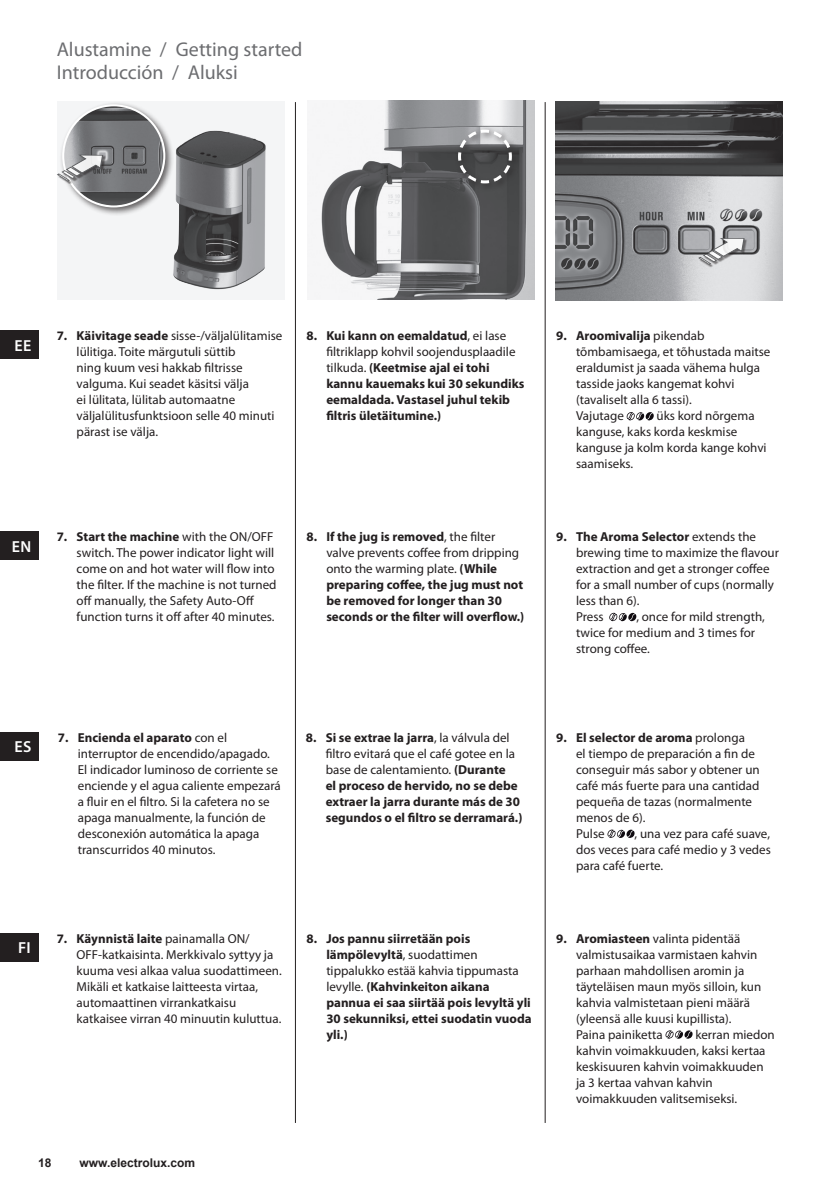
<style>
.page{position:relative;width:840px;height:1191px;background:#fff}
.page>*{position:absolute;margin:0;border:0;box-sizing:border-box;transform-origin:0 0}
.t1{font:20px "Myriad Pro";color:#6c6d70}
.t2{font:600 16px "Myriad Pro";color:#fff}
.t3{font:13px/16px "Myriad Pro";color:#231f20}
.t4{font:700 13px/16px "Myriad Pro";color:#231f20}
.t5{font:700 12px "Arial";color:#231f20}
.s1{font-weight:700}
.s2{font-weight:400}
</style>
<div class="page">
<div style="left:57px;top:101px;width:227px;height:198px;background:#f4f5f6"></div>
<img style="left:173px;top:130px;width:93px;height:160px">
<div style="left:59px;top:101px;width:115px;height:115px;background:#231f20;opacity:.7"></div>
<img style="left:63px;top:105px;width:101px;height:101px;border-radius:51px">
<div style="left:62px;top:104px;width:103px;height:103px;border:2px solid #fff;border-radius:50%"></div>
<svg style="left:57px;top:147px;width:57px;height:38px"></svg>
<img style="left:321px;top:101px;width:213px;height:198px">
<div style="left:454px;top:126px;width:66px;height:66px;background:#231f20;opacity:.7"></div>
<svg style="left:456px;top:128px;width:57px;height:57px;background:#757677"></svg>
<img style="left:555px;top:102px;width:227px;height:198px">
<svg style="left:691px;top:230px;width:64px;height:38px;background:#b6b7b9"></svg>
<div style="left:0;top:933px;width:38px;height:28px;background:#231f20"></div>
<svg style="left:665px;top:1030px;width:27px;height:8px"></svg>
<div style="left:0;top:732px;width:39px;height:28px;background:#231f20"></div>
<svg style="left:607px;top:829px;width:27px;height:9px"></svg>
<div style="left:0;top:531px;width:39px;height:29px;background:#231f20"></div>
<svg style="left:609px;top:613px;width:27px;height:8px"></svg>
<div style="left:0;top:331px;width:39px;height:28px;background:#231f20"></div>
<svg style="left:626px;top:412px;width:27px;height:8px"></svg>
<hr style="left:295px;top:102px;width:1px;height:1021px;background:#231f20">
<hr style="left:544px;top:102px;width:1px;height:1021px;background:#231f20">
<h1 class="t1" style="left:57px;top:37px;width:111px">Alustamine /</h1>
<h1 class="t1" style="left:176px;top:37px;width:128px">Getting started</h1>
<h1 class="t1" style="left:57px;top:60px;width:182px">Introducción / Aluksi</h1>
<p class="t2" style="left:15px;top:335px;width:9px">EE</p>
<p class="t3" style="left:575px;top:328px;width:196px;text-indent:-20px"><span class="s1">9. Aroomivalija</span> pikendab tõmbamisaega, et tõhustada maitse eraldumist ja saada vähema hulga tasside jaoks kangemat kohvi (tavaliselt alla 6 tassi).<br>Vajutage</p>
<p class="t3" style="left:77px;top:328px;width:207px;text-indent:-20px"><span class="s1">7. Käivitage seade</span> sisse-/väljalülitamise lülitiga. Toite märgutuli süttib<br>ning kuum vesi hakkab filtrisse valguma. Kui seadet käsitsi välja<br>ei lülitata, lülitab automaatne väljalülitusfunktsioon selle 40 minuti pärast ise välja.</p>
<p class="t4" style="left:326px;top:327px;width:199px;text-indent:-20px">8. Kui kann on eemaldatud<span class="s2">, ei lase filtriklapp kohvil soojendusplaadile tilkuda.</span> (Keetmise ajal ei tohi kannu kauemaks kui 30 sekundiks eemaldada. Vastasel juhul tekib filtris ületäitumine.)</p>
<p class="t3" style="left:575px;top:408px;width:192px;text-indent:80px">üks kord nõrgema kanguse, kaks korda keskmise kanguse ja kolm korda kange kohvi saamiseks.</p>
<p class="t4" style="left:326px;top:528px;width:199px;text-indent:-20px">8. If the jug is removed<span class="s2">, the filter valve prevents coffee from dripping onto the warming plate.</span> (While preparing coffee, the jug must not be removed for longer than 30 seconds or the filter will overflow.)</p>
<p class="t2" style="left:12px;top:536px;width:10px">EN</p>
<p class="t3" style="left:575px;top:528px;width:204px;text-indent:-20px"><span class="s1">9. The Aroma Selector</span> extends the brewing time to maximize the flavour extraction and get a stronger coffee for a small number of cups (normally less than 6).<br>Press</p>
<p class="t3" style="left:77px;top:528px;width:201px;text-indent:-20px"><span class="s1">7. Start the machine</span> with the ON/OFF switch. The power indicator light will come on and hot water will flow into the filter. If the machine is not turned off manually, the Safety Auto-Off function turns it off after 40 minutes.</p>
<p class="t3" style="left:575px;top:608px;width:190px;text-indent:60px">, once for mild strength, twice for medium and 3 times for strong coffee.</p>
<p class="t2" style="left:14px;top:737px;width:9px">ES</p>
<p class="t4" style="left:325px;top:729px;width:198px;text-indent:-20px">8. Si se extrae la jarra<span class="s2">, la válvula del filtro evitará que el café gotee en la base de calentamiento.</span> (Durante<br>el proceso de hervido, no se debe extraer la jarra durante más de 30 segundos o el filtro se derramará.)</p>
<p class="t3" style="left:78px;top:729px;width:204px;text-indent:-20px"><span class="s1">7. Encienda el aparato</span> con el interruptor de encendido/apagado.<br>El indicador luminoso de corriente se enciende y el agua caliente empezará a fluir en el filtro. Si la cafetera no se apaga manualmente, la función de desconexión automática la apaga transcurridos 40 minutos.</p>
<p class="t3" style="left:575px;top:729px;width:185px;text-indent:-20px"><span class="s1">9. El selector de aroma</span> prolonga<br>el tiempo de preparación a fin de conseguir más sabor y obtener un café más fuerte para una cantidad pequeña de tazas (normalmente menos de 6).<br>Pulse</p>
<p class="t3" style="left:575px;top:825px;width:196px;text-align:justify;text-indent:58px">, una vez para café suave, dos veces para café medio y 3 vedes para café fuerte.</p>
<p class="t3" style="left:77px;top:930px;width:207px;text-indent:-20px"><span class="s1">7. Käynnistä laite</span> painamalla ON/ OFF-katkaisinta. Merkkivalo syttyy ja kuuma vesi alkaa valua suodattimeen.<br>Mikäli et katkaise laitteesta virtaa, automaattinen virrankatkaisu katkaisee virran 40 minuutin kuluttua.</p>
<p class="t3" style="left:575px;top:930px;width:186px;text-indent:-20px"><span class="s1">9. Aromiasteen</span> valinta pidentää valmistusaikaa varmistaen kahvin parhaan mahdollisen aromin ja täyteläisen maun myös silloin, kun kahvia valmistetaan pieni määrä (yleensä alle kuusi kupillista).<br>Paina painiketta</p>
<p class="t2" style="left:18px;top:937px;width:14px">FI</p>
<p class="t4" style="left:326px;top:930px;width:207px;text-indent:-20px">8. Jos pannu siirretään pois lämpölevyltä<span class="s2">, suodattimen tippalukko estää kahvia tippumasta levylle.</span> (Kahvinkeiton aikana pannua ei saa siirtää pois levyltä yli<br>30 sekunniksi, ettei suodatin vuoda yli.)</p>
<p class="t3" style="left:575px;top:1026px;width:200px;text-indent:119px">kerran miedon kahvin voimakkuuden, kaksi kertaa keskisuuren kahvin voimakkuuden ja 3 kertaa vahvan kahvin voimakkuuden valitsemiseksi.</p>
<p class="t5" style="left:38px;top:1155px;width:15px">18</p>
<p class="t5" style="left:79px;top:1155px;width:117px">www.electrolux.com</p>
</div>
